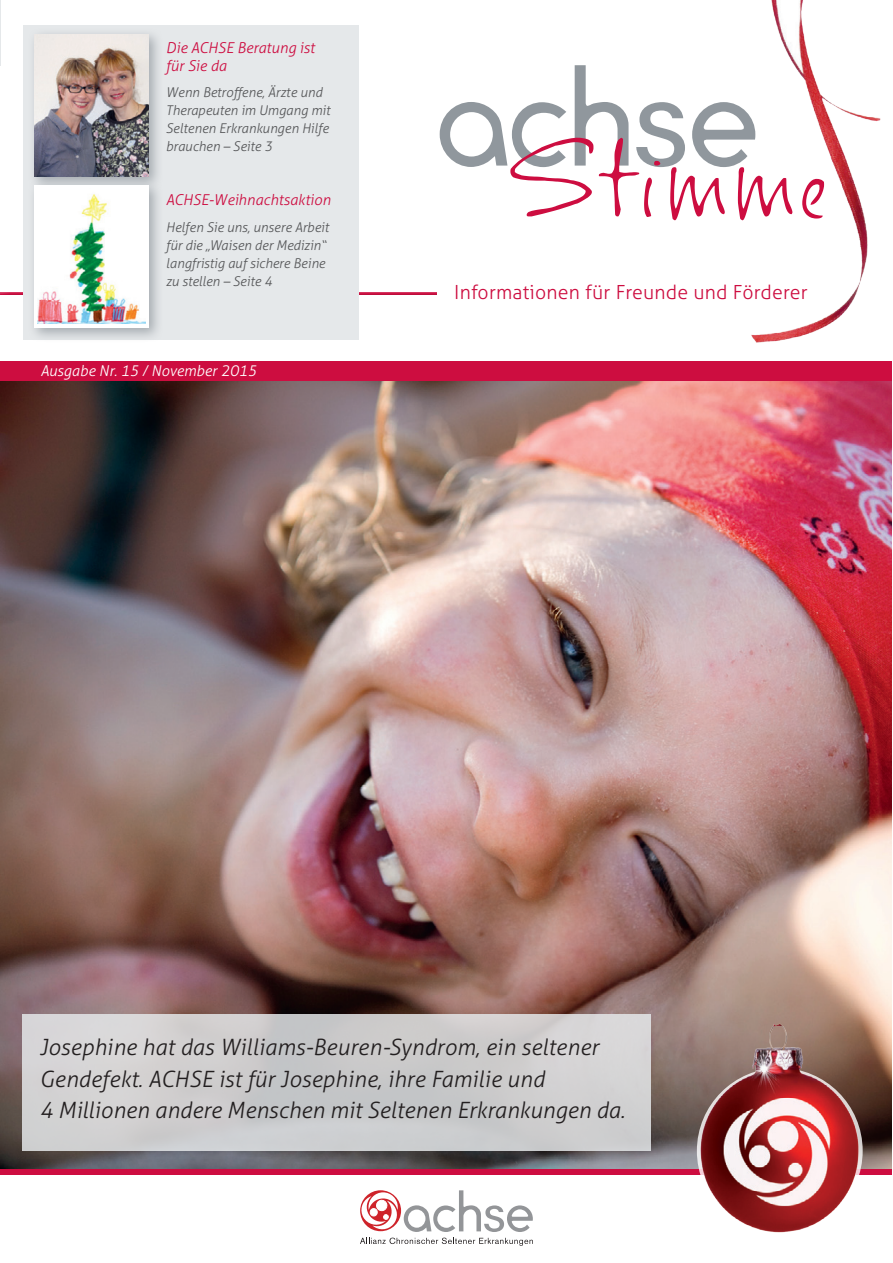
<style>
.page{position:relative;width:893px;height:1263px;background:#fff}
.page>*{position:absolute;margin:0;border:0;box-sizing:border-box;transform-origin:0 0}
.t1{font:italic 300 22.5px/31.5px "Aller";letter-spacing:.005em;color:#231f20}
.t2{font:300 19.5px "Aller";letter-spacing:.01em;color:#cd0d40}
.t3{font:italic 300 15px/18px "Aller";color:#cd0d40}
.t4{font:italic 300 15px "Aller";color:#fff}
.t5{font:italic 300 13.5px/18px "Aller";letter-spacing:-.005em;color:#57585a}
</style>
<div class="page">
<div style="left:0;top:291px;width:892px;height:6px;background:#90979d;opacity:.75"></div>
<img style="left:0;top:381px;width:892px;height:788px">
<div style="left:0;top:1169px;width:892px;height:5px;background:#cd0d40"></div>
<div style="left:437px;top:284px;width:388px;height:19px;background:#fff"></div>
<svg style="left:440px;top:65px;width:295px;height:155px"></svg>
<div style="left:0;top:361px;width:892px;height:20px;background:#cd0d40"></div>
<img style="left:697px;top:1020px;width:170px;height:213px">
<div style="left:821px;top:280px;width:71px;height:30px;background:#fff"></div>
<img style="left:735px;top:0;width:146px;height:343px">
<div style="left:22px;top:1014px;width:629px;height:137px;background:#cececf"></div>
<div style="left:23px;top:26px;width:336px;height:314px;background:#e5e8ea"></div>
<svg style="left:360px;top:1190px;width:173px;height:56px"></svg>
<div style="left:28px;top:28px;width:136px;height:164px;background:#90979d;opacity:.75"></div>
<img style="left:34px;top:34px;width:115px;height:142px">
<div style="left:28px;top:179px;width:136px;height:164px;background:#90979d;opacity:.75"></div>
<div style="left:34px;top:185px;width:115px;height:142px;background:#fff"></div>
<img style="left:37px;top:194px;width:109px;height:130px">
<p class="t3" style="left:166px;top:38px;width:151px">Die ACHSE Beratung ist für Sie da</p>
<p class="t5" style="left:166px;top:83px;width:166px">Wenn Betroffene, Ärzte und<br>Therapeuten im Umgang mit<br>Seltenen Erkrankungen Hilfe brauchen – Seite 3</p>
<p class="t3" style="left:166px;top:191px;width:166px">ACHSE-Weihnachtsaktion</p>
<p class="t5" style="left:166px;top:218px;width:165px">Helfen Sie uns, unsere Arbeit für die „Waisen der Medizin“ langfristig auf sichere Beine zu stellen – Seite 4</p>
<p class="t4" style="left:40px;top:362px;width:218px">Ausgabe Nr. 15 / November 2015</p>
<h2 class="t2" style="left:454px;top:280px;width:355px">Informationen für Freunde und Förderer</h2>
<h1 class="t1" style="left:39px;top:1031px;width:587px">Josephine hat das Williams-Beuren-Syndrom, ein seltener<br>Gendefekt. ACHSE ist für Josephine, ihre Familie und<br>4 Millionen andere Menschen mit Seltenen Erkrankungen da.</h1>
</div>
